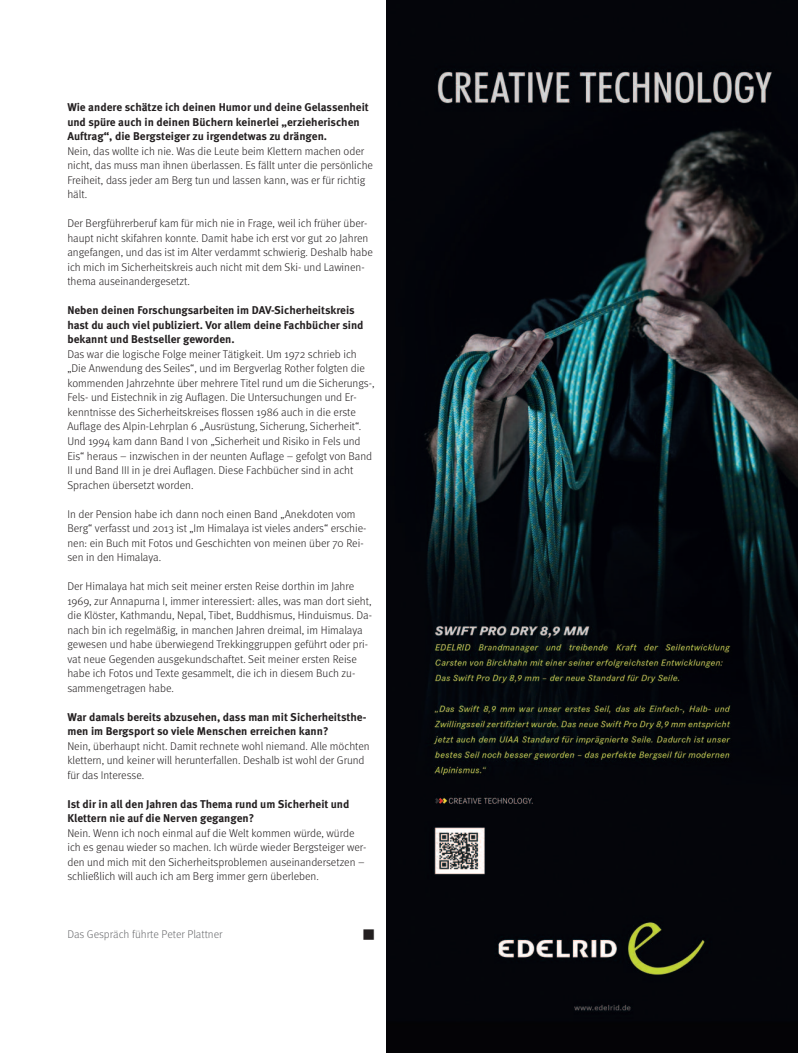
<style>
.page{position:relative;width:798px;height:1053px;background:#fff}
.page>*{position:absolute;margin:0;border:0;box-sizing:border-box;transform-origin:0 0}
.t1{font:300 11.25px/14.5px "Meta OT";color:#231f20}
.t2{font:700 11.25px/14.5px "Meta OT";color:#231f20}
.t3{font:300 11.25px "Meta OT";color:#6c6d70}
.t4{font:11.25px "Zapf Dingbats IT Cby BT";color:#231f20}
</style>
<div class="page">
<img style="left:386px;top:0;width:411px;height:1052px">
<p class="t2" style="left:67px;top:101px;width:303px">Wie andere schätze ich deinen Humor und deine Gelassenheit und spüre auch in deinen Büchern keinerlei „erzieherischen<br>Auftrag“, die Bergsteiger zu irgendetwas zu drängen.</p>
<p class="t1" style="left:67px;top:144px;width:307px">Nein, das wollte ich nie. Was die Leute beim Klettern machen oder nicht, das muss man ihnen überlassen. Es fällt unter die persönliche Freiheit, dass jeder am Berg tun und lassen kann, was er für richtig hält.</p>
<p class="t1" style="left:67px;top:217px;width:307px">Der Bergführerberuf kam für mich nie in Frage, weil ich früher über&shy;haupt nicht skifahren konnte. Damit habe ich erst vor gut 20 Jahren angefangen, und das ist im Alter verdammt schwierig. Deshalb habe ich mich im Sicherheitskreis auch nicht mit dem Ski- und Lawinen&shy;thema auseinandergesetzt.</p>
<p class="t2" style="left:67px;top:304px;width:297px">Neben deinen Forschungsarbeiten im DAV-Sicherheitskreis hast du auch viel publiziert. Vor allem deine Fachbücher sind bekannt und Bestseller geworden.</p>
<p class="t1" style="left:67px;top:347px;width:308px">Das war die logische Folge meiner Tätigkeit. Um 1972 schrieb ich „Die Anwendung des Seiles“, und im Bergverlag Rother folgten die kommenden Jahrzehnte über mehrere Titel rund um die Sicherungs-, Fels- und Eistechnik in zig Auflagen. Die Untersuchungen und Er&shy;kenntnisse des Sicherheitskreises flossen 1986 auch in die erste Auflage des Alpin-Lehrplan 6 „Ausrüstung, Sicherung, Sicherheit“.<br>Und 1994 kam dann Band I von „Sicherheit und Risiko in Fels und Eis“ heraus – inzwischen in der neunten Auflage – gefolgt von Band II und Band III in je drei Auflagen. Diese Fachbücher sind in acht Sprachen übersetzt worden.</p>
<p class="t1" style="left:67px;top:507px;width:300px">In der Pension habe ich dann noch einen Band „Anekdoten vom Berg“ verfasst und 2013 ist „Im Himalaya ist vieles anders“ erschie&shy;nen: ein Buch mit Fotos und Geschichten von meinen über 70 Rei&shy;sen in den Himalaya.</p>
<p class="t1" style="left:67px;top:579px;width:306px">Der Himalaya hat mich seit meiner ersten Reise dorthin im Jahre 1969, zur Annapurna I, immer interessiert: alles, was man dort sieht, die Klöster, Kathmandu, Nepal, Tibet, Buddhismus, Hinduismus. Da&shy;nach bin ich regelmäßig, in manchen Jahren dreimal, im Himalaya gewesen und habe überwiegend Trekkinggruppen geführt oder pri&shy;vat neue Gegenden ausgekundschaftet. Seit meiner ersten Reise habe ich Fotos und Texte gesammelt, die ich in diesem Buch zu&shy;sammengetragen habe.</p>
<p class="t2" style="left:67px;top:710px;width:300px">War damals bereits abzusehen, dass man mit Sicherheitsthe&shy;men im Bergsport so viele Menschen erreichen kann?</p>
<p class="t1" style="left:67px;top:739px;width:304px">Nein, überhaupt nicht. Damit rechnete wohl niemand. Alle möchten klettern, und keiner will herunterfallen. Deshalb ist wohl der Grund für das Interesse.</p>
<p class="t2" style="left:67px;top:797px;width:283px">Ist dir in all den Jahren das Thema rund um Sicherheit und<br>Klettern nie auf die Nerven gegangen?</p>
<p class="t1" style="left:67px;top:826px;width:300px">Nein. Wenn ich noch einmal auf die Welt kommen würde, würde ich es genau wieder so machen. Ich würde wieder Bergsteiger wer&shy;den und mich mit den Sicherheitsproblemen auseinandersetzen – schließlich will auch ich am Berg immer gern überleben.</p>
<p class="t3" style="left:67px;top:930px;width:157px">Das Gespräch führte Peter Plattner</p>
<p class="t4" style="left:363px;top:929px;width:13px">■</p>
</div>
